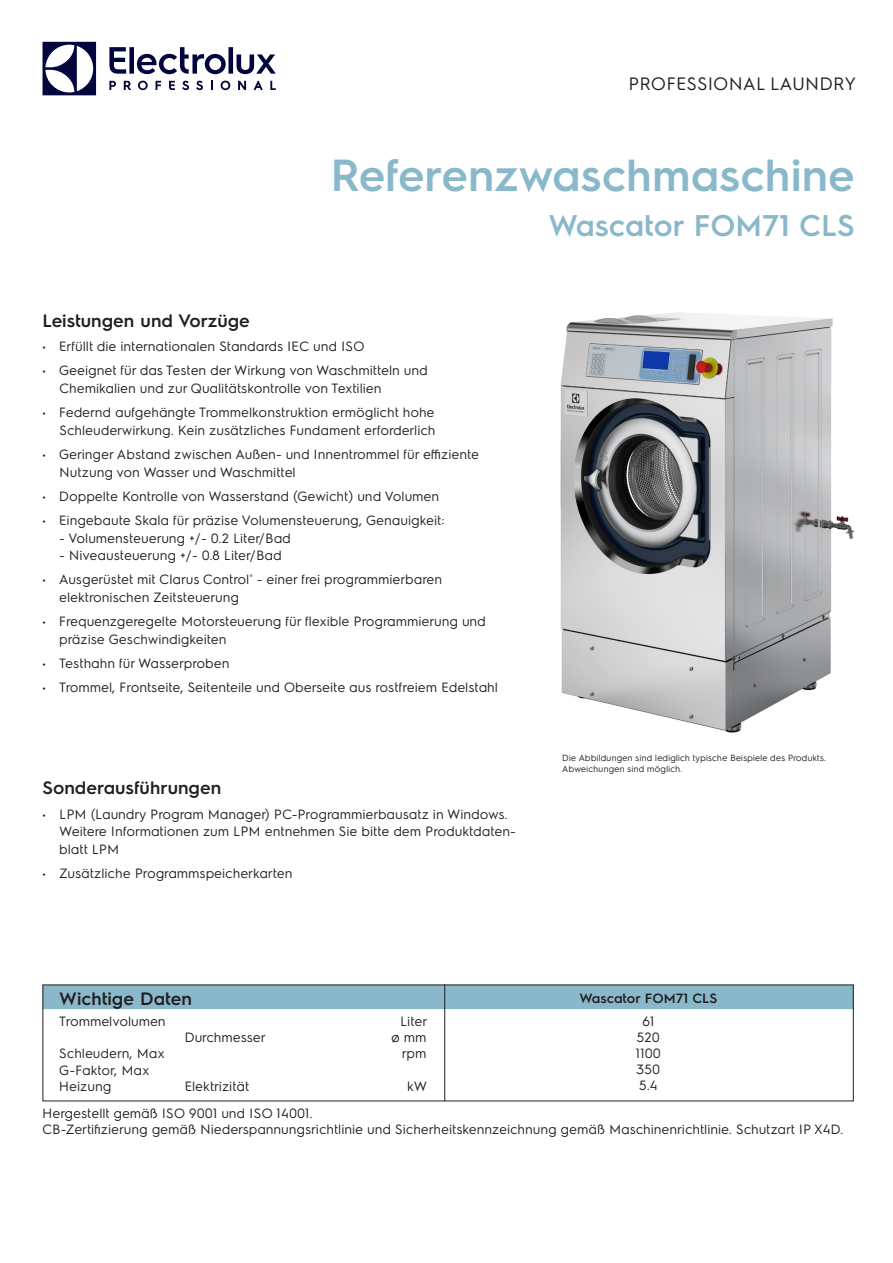
<style>
.page{position:relative;width:893px;height:1263px;background:#fff}
.page>*{position:absolute;margin:0;border:0;box-sizing:border-box;transform-origin:0 0}
.t1{font:600 45px "Electrolux Sans";color:#89b8ca}
.t2{font:600 30px "Electrolux Sans";color:#89b8ca}
._5{font:600 18px "Electrolux Sans";color:#231f20}
.t3{font:18px "Electrolux Sans";color:#231f20}
._5-2{font:13.5px/17.7px "Electrolux Sans";color:#231f20}
.t4{font:600 13.5px "Electrolux Sans";color:#231f20}
.t5{font:9px/10.8px "Electrolux Sans";color:#231f20}
</style>
<div class="page">
<svg style="left:43px;top:42px;width:53px;height:53px"></svg>
<svg style="left:109px;top:47px;width:167px;height:27px"></svg>
<svg style="left:270px;top:81px;width:6px;height:9px"></svg>
<svg style="left:221px;top:81px;width:9px;height:9px"></svg>
<svg style="left:211px;top:81px;width:2px;height:9px"></svg>
<svg style="left:196px;top:81px;width:7px;height:9px"></svg>
<svg style="left:182px;top:81px;width:7px;height:9px"></svg>
<svg style="left:169px;top:81px;width:6px;height:9px"></svg>
<svg style="left:156px;top:81px;width:5px;height:9px"></svg>
<svg style="left:138px;top:81px;width:10px;height:9px"></svg>
<svg style="left:124px;top:81px;width:7px;height:9px"></svg>
<svg style="left:109px;top:81px;width:7px;height:9px"></svg>
<svg style="left:254px;top:81px;width:9px;height:9px"></svg>
<svg style="left:238px;top:81px;width:8px;height:9px"></svg>
<div style="left:45px;top:986px;width:807px;height:23px;background:#89b8ca"></div>
<hr style="left:444px;top:985px;width:1px;height:116px;background:#231f20">
<img style="left:560px;top:312px;width:295px;height:421px">
<h3 class="t3" style="left:629px;top:71px;width:229px">PROFESSIONAL LAUNDRY</h3>
<p class="t1" style="left:330px;top:144px;width:526px">Referenzwaschmaschine</p>
<p class="t2" style="left:549px;top:205px;width:308px">Wascator FOM71 CLS</p>
<p class="_5" style="left:43px;top:308px;width:209px">Leistungen und Vorzüge</p>
<p class="_5-2" style="left:43px;top:337px;width:324px">• Erfüllt die internationalen Standards IEC und ISO</p>
<p class="_5-2" style="left:60px;top:361px;width:370px;text-indent:-17px">• Geeignet für das Testen der Wirkung von Waschmitteln und<br>Chemikalien und zur Qualitätskontrolle von Textilien</p>
<p class="_5-2" style="left:43px;top:403px;width:395px;text-align:right">• Federnd aufgehängte Trommelkonstruktion ermöglicht hohe<br>Schleuderwirkung. Kein zusätzliches Fundament erforderlich</p>
<p class="_5-2" style="left:60px;top:445px;width:421px;text-indent:-17px">• Geringer Abstand zwischen Außen- und Innentrommel für effiziente<br>Nutzung von Wasser und Waschmittel</p>
<p class="_5-2" style="left:43px;top:486px;width:399px">• Doppelte Kontrolle von Wasserstand (Gewicht) und Volumen</p>
<p class="_5-2" style="left:43px;top:510px;width:404px">• Eingebaute Skala für präzise Volumensteuerung, Genauigkeit:</p>
<p class="_5-2" style="left:60px;top:528px;width:233px">- Volumensteuerung +/- 0.2 Liter/Bad</p>
<p class="_5-2" style="left:60px;top:546px;width:224px">- Niveausteuerung +/- 0.8 Liter/Bad</p>
<p class="_5-2" style="left:60px;top:570px;width:384px;text-indent:-17px">• Ausgerüstet mit Clarus Control<sup>®</sup> - einer frei programmierbaren elektronischen Zeitsteuerung</p>
<p class="_5-2" style="left:60px;top:612px;width:428px;text-indent:-17px">• Frequenzgeregelte Motorsteuerung für flexible Programmierung und präzise Geschwindigkeiten</p>
<p class="_5-2" style="left:43px;top:653px;width:189px">• Testhahn für Wasserproben</p>
<p class="_5-2" style="left:43px;top:677px;width:457px">• Trommel, Frontseite, Seitenteile und Oberseite aus rostfreiem Edelstahl</p>
<p class="_5" style="left:43px;top:775px;width:180px">Sonderausführungen</p>
<p class="_5-2" style="left:60px;top:804px;width:458px;text-indent:-17px">• LPM (Laundry Program Manager) PC-Programmierbausatz in Windows.<br>Weitere Informationen zum LPM entnehmen Sie bitte dem Produktdaten&shy;blatt LPM</p>
<p class="_5-2" style="left:43px;top:864px;width:252px">• Zusätzliche Programmspeicherkarten</p>
<p class="_5" style="left:59px;top:986px;width:134px">Wichtige Daten</p>
<p class="_5-2" style="left:59px;top:1011px;width:108px">Trommelvolumen</p>
<p class="_5-2" style="left:400px;top:1011px;width:29px">Liter</p>
<p class="_5-2" style="left:185px;top:1028px;width:83px">Durchmesser</p>
<p class="_5-2" style="left:392px;top:1028px;width:37px">ø mm</p>
<p class="_5-2" style="left:59px;top:1044px;width:107px">Schleudern, Max</p>
<p class="_5-2" style="left:402px;top:1044px;width:26px">rpm</p>
<p class="_5-2" style="left:59px;top:1060px;width:92px">G-Faktor, Max</p>
<p class="_5-2" style="left:59px;top:1076px;width:54px">Heizung</p>
<p class="_5-2" style="left:185px;top:1076px;width:66px">Elektrizität</p>
<p class="_5-2" style="left:408px;top:1076px;width:21px">kW</p>
<p class="t5" style="left:562px;top:752px;width:265px">Die Abbildungen sind lediglich typische Beispiele des Produkts.<br>Abweichungen sind möglich.</p>
<p class="t4" style="left:580px;top:989px;width:139px">Wascator FOM71 CLS</p>
<p class="_5-2" style="left:636px;top:1012px;width:27px;line-height:16.2px;text-align:center">61<br>520<br>1100<br>350<br>5.4</p>
<p class="_5-2" style="left:43px;top:1103px;width:272px">Hergestellt gemäß ISO 9001 und ISO 14001.</p>
<p class="_5-2" style="left:43px;top:1119px;width:802px">CB-Zertifizierung gemäß Niederspannungsrichtlinie und Sicherheitskennzeichnung gemäß Maschinenrichtlinie. Schutzart IP X4D.</p>
</div>
